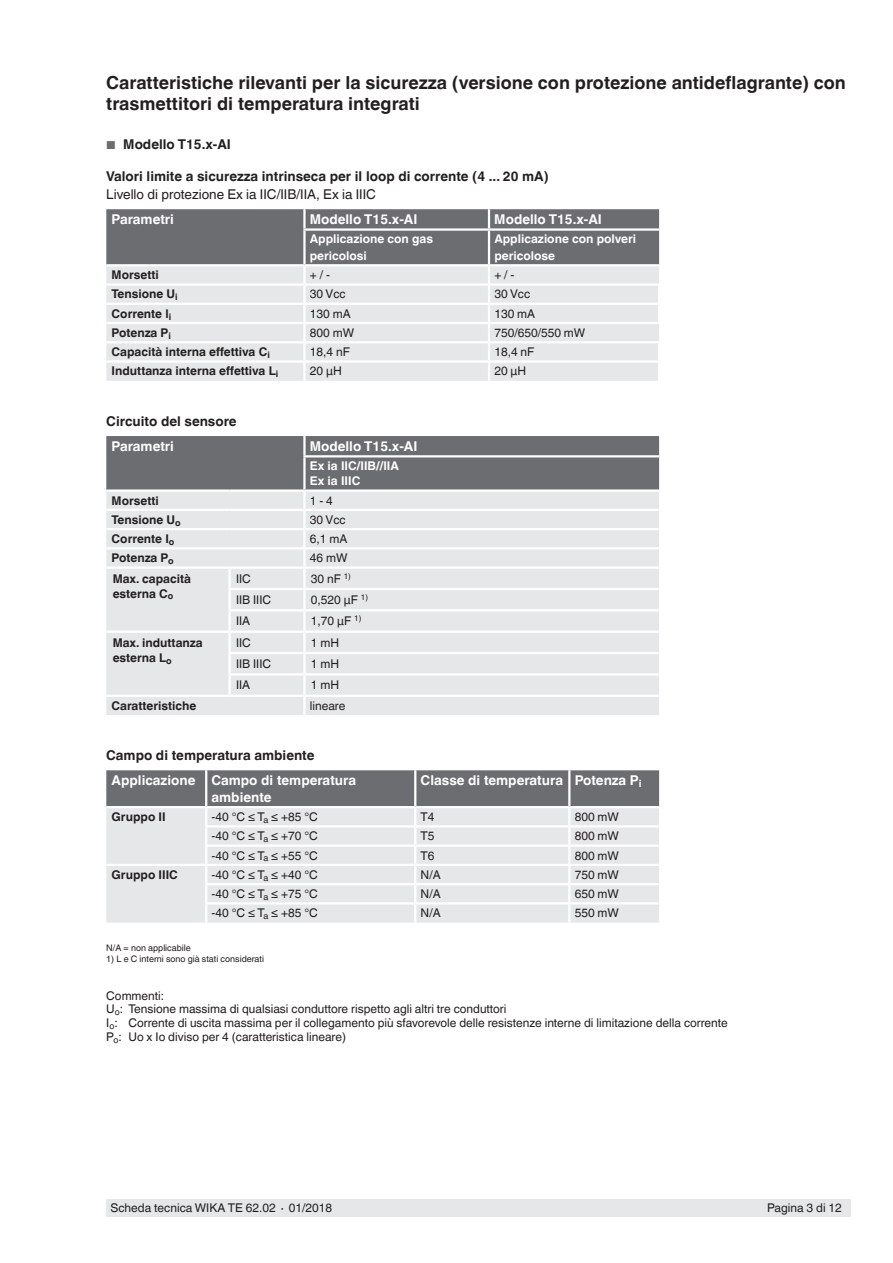
<style>
.page{position:relative;width:893px;height:1263px;background:#fff}
.page>*{position:absolute;margin:0;border:0;box-sizing:border-box;transform-origin:0 0}
.t1{font:700 18px/21px "Helvetica World";color:#231f20}
.t2{font:700 13.5px/16.5px "Helvetica World";color:#fff}
.t3{font:700 13.5px "Helvetica World";color:#231f20}
.t4{font:13.5px "Helvetica World";color:#231f20}
.t5{font:12px/13.6px "Helvetica World";color:#231f20}
.t6{font:700 12px/15px "Helvetica World";color:#231f20}
.t7{font:700 12px/16.5px "Helvetica World";color:#fff}
.t8{font:9px "Helvetica World";color:#231f20}
.s1{font-weight:400;font-size:11.55px;color:#6c6d70}
</style>
<div class="page">
<div style="left:106px;top:1199px;width:744px;height:17px;background:#e6e7e9"></div>
<svg style="left:106px;top:209px;width:554px;height:172px;background:#c2c3c5"></svg>
<hr style="left:304px;top:264px;width:185px;height:2px;background:#fff">
<hr style="left:489px;top:264px;width:170px;height:2px;background:#fff">
<hr style="left:303px;top:209px;width:3px;height:19px;background:#fff">
<hr style="left:303px;top:231px;width:3px;height:33px;background:#fff">
<hr style="left:106px;top:264px;width:198px;height:2px;background:#fff">
<div style="left:106px;top:436px;width:553px;height:53px;background:#6c6d70"></div>
<div style="left:106px;top:492px;width:553px;height:223px;background:#e6e7e9"></div>
<hr style="left:303px;top:436px;width:3px;height:19px;background:#fff">
<hr style="left:303px;top:455px;width:356px;height:2px;background:#fff">
<hr style="left:303px;top:457px;width:3px;height:32px;background:#fff">
<hr style="left:303px;top:492px;width:3px;height:17px;background:#fff">
<hr style="left:106px;top:509px;width:124px;height:2px;background:#fff">
<hr style="left:230px;top:509px;width:74px;height:2px;background:#fff">
<hr style="left:304px;top:509px;width:355px;height:2px;background:#fff">
<hr style="left:303px;top:511px;width:3px;height:17px;background:#fff">
<hr style="left:106px;top:528px;width:124px;height:2px;background:#fff">
<hr style="left:230px;top:528px;width:74px;height:2px;background:#fff">
<hr style="left:304px;top:566px;width:355px;height:3px;background:#fff">
<hr style="left:304px;top:528px;width:355px;height:2px;background:#fff">
<hr style="left:303px;top:530px;width:3px;height:17px;background:#fff">
<hr style="left:228px;top:588px;width:76px;height:2px;background:#fff">
<hr style="left:228px;top:652px;width:76px;height:2px;background:#fff">
<hr style="left:106px;top:547px;width:124px;height:2px;background:#fff">
<hr style="left:230px;top:547px;width:74px;height:2px;background:#fff">
<hr style="left:304px;top:588px;width:355px;height:2px;background:#fff">
<hr style="left:304px;top:652px;width:355px;height:2px;background:#fff">
<hr style="left:304px;top:547px;width:355px;height:2px;background:#fff">
<hr style="left:303px;top:549px;width:3px;height:17px;background:#fff">
<hr style="left:228px;top:609px;width:76px;height:2px;background:#fff">
<hr style="left:228px;top:673px;width:76px;height:2px;background:#fff">
<hr style="left:304px;top:609px;width:355px;height:2px;background:#fff">
<hr style="left:304px;top:673px;width:355px;height:2px;background:#fff">
<hr style="left:303px;top:697px;width:3px;height:18px;background:#fff">
<hr style="left:304px;top:631px;width:355px;height:2px;background:#fff">
<hr style="left:304px;top:695px;width:355px;height:2px;background:#fff">
<hr style="left:106px;top:566px;width:124px;height:3px;background:#fff">
<hr style="left:230px;top:566px;width:74px;height:3px;background:#fff">
<hr style="left:228px;top:569px;width:3px;height:19px;background:#fff">
<hr style="left:303px;top:569px;width:3px;height:19px;background:#fff">
<hr style="left:228px;top:590px;width:3px;height:19px;background:#fff">
<hr style="left:303px;top:590px;width:3px;height:19px;background:#fff">
<hr style="left:228px;top:611px;width:3px;height:20px;background:#fff">
<hr style="left:303px;top:611px;width:3px;height:20px;background:#fff">
<hr style="left:230px;top:631px;width:74px;height:2px;background:#fff">
<hr style="left:228px;top:633px;width:3px;height:19px;background:#fff">
<hr style="left:303px;top:633px;width:3px;height:19px;background:#fff">
<hr style="left:228px;top:654px;width:3px;height:19px;background:#fff">
<hr style="left:303px;top:654px;width:3px;height:19px;background:#fff">
<hr style="left:228px;top:675px;width:3px;height:20px;background:#fff">
<hr style="left:303px;top:675px;width:3px;height:20px;background:#fff">
<hr style="left:106px;top:631px;width:124px;height:2px;background:#fff">
<hr style="left:106px;top:695px;width:124px;height:2px;background:#fff">
<hr style="left:230px;top:695px;width:74px;height:2px;background:#fff">
<svg style="left:106px;top:770px;width:553px;height:153px;background:#cccdcf"></svg>
<h1 class="t1" style="left:106px;top:73px;width:741px">Caratteristiche rilevanti per la sicurezza (versione con protezione antideflagrante) con trasmettitori di temperatura integrati</h1>
<p class="t3" style="left:106px;top:137px;width:126px"><span class="s1">■</span> Modello T15.x-AI</p>
<p class="t3" style="left:106px;top:168px;width:444px">Valori limite a sicurezza intrinseca per il loop di corrente (4 ... 20 mA)</p>
<p class="t4" style="left:106px;top:186px;width:271px">Livello di protezione Ex ia IIC/IIB/IIA, Ex ia IIIC</p>
<p class="t2" style="left:112px;top:211px;width:64px">Parametri</p>
<p class="t2" style="left:310px;top:211px;width:109px">Modello T15.x-AI</p>
<p class="t2" style="left:494px;top:211px;width:109px">Modello T15.x-AI</p>
<p class="t7" style="left:310px;top:231px;width:125px">Applicazione con gas pericolosi</p>
<p class="t7" style="left:494px;top:231px;width:143px">Applicazione con polveri pericolose</p>
<p class="t6" style="left:112px;top:268px;width:49px">Morsetti</p>
<p class="t5" style="left:310px;top:268px;width:22px">+ / -</p>
<p class="t5" style="left:494px;top:268px;width:22px">+ / -</p>
<p class="t6" style="left:112px;top:287px;width:68px">Tensione U<sub>i</sub></p>
<p class="t5" style="left:310px;top:287px;width:37px">30 Vcc</p>
<p class="t5" style="left:494px;top:287px;width:37px">30 Vcc</p>
<p class="t6" style="left:112px;top:306px;width:61px">Corrente l<sub>i</sub></p>
<p class="t5" style="left:310px;top:307px;width:42px">130 mA</p>
<p class="t5" style="left:494px;top:307px;width:42px">130 mA</p>
<p class="t6" style="left:112px;top:325px;width:61px">Potenza P<sub>i</sub></p>
<p class="t5" style="left:310px;top:326px;width:46px">800 mW</p>
<p class="t5" style="left:494px;top:326px;width:93px">750/650/550 mW</p>
<p class="t6" style="left:112px;top:345px;width:160px">Capacità interna effettiva C<sub>i</sub></p>
<p class="t5" style="left:310px;top:345px;width:42px">18,4 nF</p>
<p class="t5" style="left:494px;top:345px;width:42px">18,4 nF</p>
<p class="t6" style="left:112px;top:364px;width:168px">Induttanza interna effettiva L<sub>i</sub></p>
<p class="t5" style="left:310px;top:364px;width:34px">20 µH</p>
<p class="t5" style="left:494px;top:364px;width:34px">20 µH</p>
<p class="t3" style="left:106px;top:413px;width:132px">Circuito del sensore</p>
<p class="t2" style="left:112px;top:438px;width:64px">Parametri</p>
<p class="t2" style="left:310px;top:438px;width:109px">Modello T15.x-AI</p>
<p class="t7" style="left:310px;top:459px;width:91px;line-height:15px">Ex ia IIC/IIB//IIA<br>Ex ia IIIC</p>
<p class="t6" style="left:112px;top:493px;width:49px">Morsetti</p>
<p class="t5" style="left:310px;top:494px;width:25px">1 - 4</p>
<p class="t6" style="left:112px;top:512px;width:71px">Tensione U<sub>o</sub></p>
<p class="t5" style="left:310px;top:513px;width:37px">30 Vcc</p>
<p class="t6" style="left:112px;top:531px;width:64px">Corrente I<sub>o</sub></p>
<p class="t5" style="left:310px;top:532px;width:39px">6,1 mA</p>
<p class="t6" style="left:112px;top:551px;width:64px">Potenza P<sub>o</sub></p>
<p class="t5" style="left:310px;top:551px;width:39px">46 mW</p>
<p class="t6" style="left:113px;top:571px;width:80px">Max. capacità esterna C<sub>o</sub></p>
<p class="t5" style="left:236px;top:572px;width:16px">IIC</p>
<p class="t5" style="left:311px;top:572px;width:42px">30 nF <sup>1)</sup></p>
<p class="t5" style="left:236px;top:593px;width:37px">IIB IIIC</p>
<p class="t5" style="left:311px;top:593px;width:59px">0,520 µF <sup>1)</sup></p>
<p class="t5" style="left:236px;top:614px;width:16px">IIA</p>
<p class="t5" style="left:311px;top:614px;width:52px">1,70 µF <sup>1)</sup></p>
<p class="t6" style="left:113px;top:635px;width:91px">Max. induttanza esterna L<sub>o</sub></p>
<p class="t5" style="left:236px;top:636px;width:16px">IIC</p>
<p class="t5" style="left:311px;top:636px;width:30px">1 mH</p>
<p class="t5" style="left:236px;top:657px;width:37px">IIB IIIC</p>
<p class="t5" style="left:311px;top:657px;width:30px">1 mH</p>
<p class="t5" style="left:236px;top:678px;width:16px">IIA</p>
<p class="t5" style="left:311px;top:678px;width:30px">1 mH</p>
<p class="t6" style="left:112px;top:698px;width:86px">Caratteristiche</p>
<p class="t5" style="left:310px;top:699px;width:37px">lineare</p>
<p class="t3" style="left:106px;top:747px;width:210px">Campo di temperatura ambiente</p>
<p class="t2" style="left:212px;top:772px;width:146px;text-indent:-100px">Applicazione Campo di temperatura ambiente</p>
<p class="t2" style="left:421px;top:772px;width:222px">Classe di temperatura Potenza P<sub>i</sub></p>
<p class="t6" style="left:112px;top:809px;width:56px">Gruppo II</p>
<p class="t5" style="left:212px;top:810px;width:108px">-40 °C ≤ T<sub>a</sub> ≤ +85 °C</p>
<p class="t5" style="left:421px;top:810px;width:15px">T4</p>
<p class="t5" style="left:575px;top:810px;width:46px">800 mW</p>
<p class="t5" style="left:212px;top:829px;width:108px">-40 °C ≤ T<sub>a</sub> ≤ +70 °C</p>
<p class="t5" style="left:421px;top:829px;width:15px">T5</p>
<p class="t5" style="left:575px;top:829px;width:46px">800 mW</p>
<p class="t5" style="left:212px;top:849px;width:108px">-40 °C ≤ T<sub>a</sub> ≤ +55 °C</p>
<p class="t5" style="left:421px;top:848px;width:15px">T6</p>
<p class="t5" style="left:575px;top:848px;width:46px">800 mW</p>
<p class="t6" style="left:112px;top:867px;width:68px">Gruppo IIIC</p>
<p class="t5" style="left:212px;top:868px;width:108px">-40 °C ≤ T<sub>a</sub> ≤ +40 °C</p>
<p class="t5" style="left:421px;top:868px;width:22px">N/A</p>
<p class="t5" style="left:575px;top:868px;width:46px">750 mW</p>
<p class="t5" style="left:212px;top:887px;width:108px">-40 °C ≤ T<sub>a</sub> ≤ +75 °C</p>
<p class="t5" style="left:421px;top:887px;width:22px">N/A</p>
<p class="t5" style="left:575px;top:887px;width:46px">650 mW</p>
<p class="t5" style="left:212px;top:906px;width:108px">-40 °C ≤ T<sub>a</sub> ≤ +85 °C</p>
<p class="t5" style="left:421px;top:906px;width:22px">N/A</p>
<p class="t5" style="left:575px;top:906px;width:46px">550 mW</p>
<p class="t8" style="left:106px;top:943px;width:86px">N/A = non applicabile</p>
<p class="t8" style="left:106px;top:953px;width:159px">1) L e C interni sono già stati considerati</p>
<p class="t5" style="left:106px;top:988px;width:623px">Commenti:<br>U<sub>o</sub>: Tensione massima di qualsiasi conduttore rispetto agli altri tre conduttori<br>I<sub>o</sub>: Corrente di uscita massima per il collegamento più sfavorevole delle resistenze interne di limitazione della corrente P<sub>o</sub>: Uo x Io diviso per 4 (caratteristica lineare)</p>
<p class="t5" style="left:111px;top:1201px;width:223px">Scheda tecnica WIKA TE 62.02 ∙ 01/2018</p>
<p class="t5" style="left:767px;top:1201px;width:76px">Pagina 3 di 12</p>
</div>
